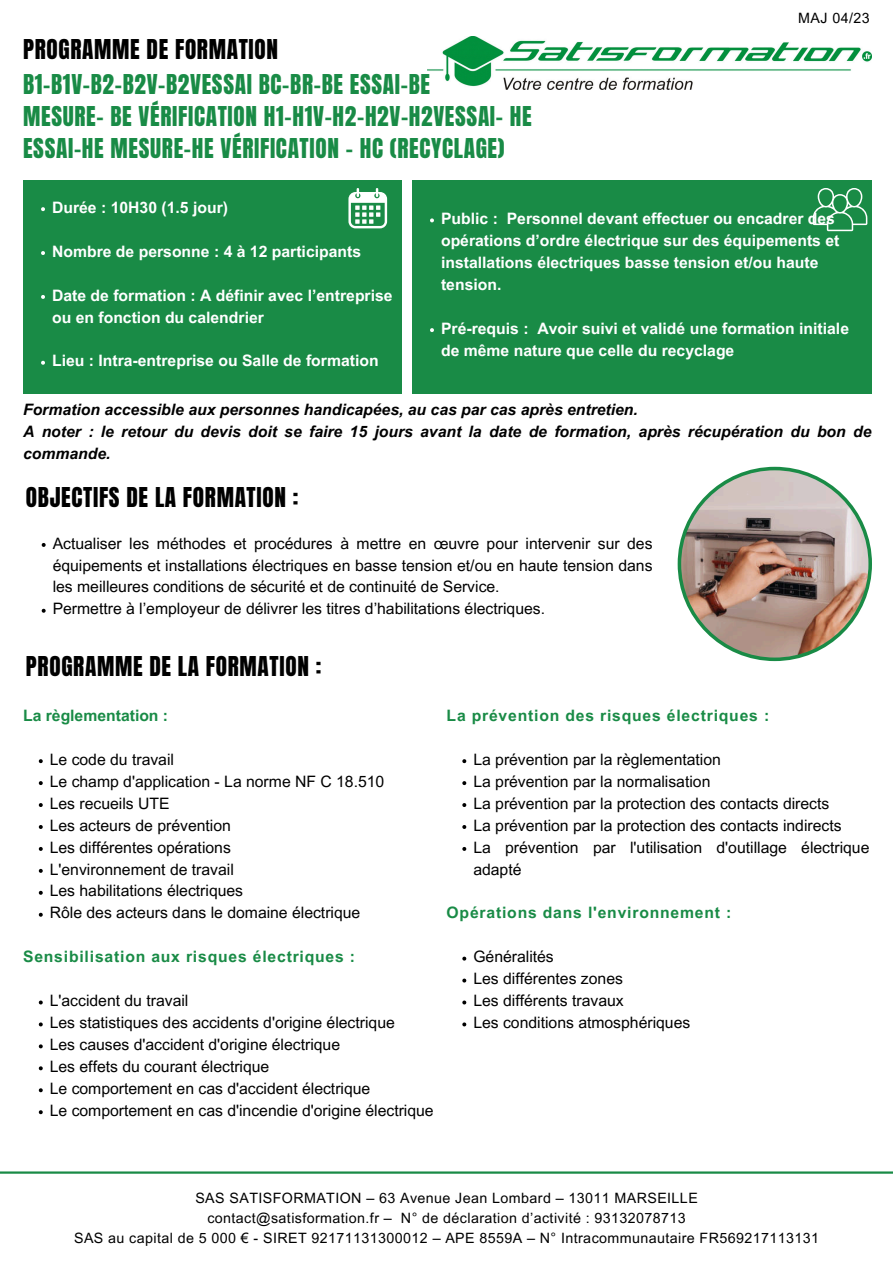
<style>
.page{position:relative;width:893px;height:1263px;background:#fff}
.page>*{position:absolute;margin:0;border:0;box-sizing:border-box;transform-origin:0 0}
.t1{font:23.25px/32.1px "Anton";letter-spacing:.03em;color:#198b46}
.t2{font:23.25px "Anton";letter-spacing:.03em;color:#000}
.t3{font:15.75px/21.9px "Arial MT Pro";color:#000;text-align:justify}
.t4{font:700 15.75px/21.9px "Arial MT Pro";color:#fff}
.t5{font:italic 700 15.75px/21.9px "Arial MT Pro";color:#000}
.t6{font:700 15.75px "Arial MT Pro";letter-spacing:.05em;color:#198b46}
.t7{font:700 15.75px "Arial MT Pro";color:#198b46}
.t8{font:14.25px "Arial MT Pro";letter-spacing:.03em;color:#000}
</style>
<div class="page">
<img style="left:428px;top:36px;width:443px;height:53px">
<div style="left:23px;top:180px;width:378px;height:213px;background:#198b46"></div>
<svg style="left:41px;top:207px;width:4px;height:4px"></svg>
<svg style="left:41px;top:251px;width:4px;height:4px"></svg>
<svg style="left:41px;top:295px;width:4px;height:4px"></svg>
<svg style="left:41px;top:361px;width:4px;height:4px"></svg>
<div style="left:412px;top:180px;width:459px;height:213px;background:#198b46"></div>
<svg style="left:430px;top:218px;width:4px;height:4px"></svg>
<svg style="left:430px;top:328px;width:4px;height:4px"></svg>
<svg style="left:348px;top:188px;width:39px;height:40px"></svg>
<svg style="left:812px;top:188px;width:55px;height:43px"></svg>
<hr style="left:0;top:1171px;width:893px;height:3px;background:#198b46">
<img style="left:677px;top:467px;width:195px;height:194px">
<svg style="left:42px;top:543px;width:4px;height:4px"></svg>
<svg style="left:42px;top:609px;width:4px;height:4px"></svg>
<svg style="left:39px;top:759px;width:4px;height:4px"></svg>
<svg style="left:39px;top:781px;width:4px;height:4px"></svg>
<svg style="left:39px;top:803px;width:4px;height:4px"></svg>
<svg style="left:39px;top:825px;width:4px;height:4px"></svg>
<svg style="left:39px;top:847px;width:4px;height:4px"></svg>
<svg style="left:39px;top:869px;width:4px;height:4px"></svg>
<svg style="left:39px;top:891px;width:4px;height:4px"></svg>
<svg style="left:39px;top:913px;width:4px;height:4px"></svg>
<svg style="left:39px;top:1000px;width:4px;height:4px"></svg>
<svg style="left:39px;top:1022px;width:4px;height:4px"></svg>
<svg style="left:39px;top:1044px;width:4px;height:4px"></svg>
<svg style="left:39px;top:1066px;width:4px;height:4px"></svg>
<svg style="left:39px;top:1088px;width:4px;height:4px"></svg>
<svg style="left:39px;top:1110px;width:4px;height:4px"></svg>
<svg style="left:462px;top:759px;width:4px;height:4px"></svg>
<svg style="left:462px;top:781px;width:4px;height:4px"></svg>
<svg style="left:462px;top:803px;width:4px;height:4px"></svg>
<svg style="left:462px;top:825px;width:4px;height:4px"></svg>
<svg style="left:462px;top:847px;width:4px;height:4px"></svg>
<svg style="left:462px;top:957px;width:4px;height:3px"></svg>
<svg style="left:462px;top:978px;width:4px;height:4px"></svg>
<svg style="left:462px;top:1000px;width:4px;height:4px"></svg>
<svg style="left:462px;top:1022px;width:4px;height:4px"></svg>
<p class="t2" style="left:23px;top:33px;width:256px">PROGRAMME DE FORMATION</p>
<p class="t1" style="left:23px;top:68px;width:510px">B1-B1V-B2-B2V-B2VESSAI BC-BR-BE ESSAI-BE<br>MESURE- BE VÉRIFICATION H1-H1V-H2-H2V-H2VESSAI- HE<br>ESSAI-HE MESURE-HE VÉRIFICATION - HC (RECYCLAGE)</p>
<p class="t8" style="left:798px;top:13px;width:73px">MAJ 04/23</p>
<h1 class="t4" style="left:52px;top:198px;width:177px">Durée : 10H30 (1.5 jour)</h1>
<p class="t4" style="left:52px;top:242px;width:310px">Nombre de personne : 4 à 12 participants</p>
<h1 class="t4" style="left:52px;top:286px;width:342px">Date de formation : A définir avec l’entreprise ou en fonction du calendrier</h1>
<p class="t4" style="left:52px;top:352px;width:328px">Lieu : Intra-entreprise ou Salle de formation</p>
<p class="t4" style="left:441px;top:210px;width:400px">Public : Personnel devant effectuer ou encadrer des opérations d’ordre électrique sur des équipements et installations électriques basse tension et/ou haute tension.</p>
<p class="t4" style="left:441px;top:319px;width:409px">Pré-requis : Avoir suivi et validé une formation initiale de même nature que celle du recyclage</p>
<h1 class="t5" style="left:23px;top:401px;width:850px">Formation accessible aux personnes handicapées, au cas par cas après entretien.<br>A noter : le retour du devis doit se faire 15 jours avant la date de formation, après récupération du bon de commande.</h1>
<p class="t2" style="left:26px;top:481px;width:274px">OBJECTIFS DE LA FORMATION :</p>
<p class="t3" style="left:53px;top:534px;width:601px">Actualiser les méthodes et procédures à mettre en œuvre pour intervenir sur des équipements et installations électriques en basse tension et/ou en haute tension dans les meilleures conditions de sécurité et de continuité de Service.</p>
<h3 class="t3" style="left:53px;top:600px;width:494px">Permettre à l’employeur de délivrer les titres d’habilitations électriques.</h3>
<p class="t2" style="left:26px;top:650px;width:297px">PROGRAMME DE LA FORMATION :</p>
<p class="t7" style="left:23px;top:709px;width:147px">La règlementation :</p>
<h1 class="t3" style="left:50px;top:750px;width:126px">Le code du travail</h1>
<h3 class="t3" style="left:50px;top:772px;width:336px">Le champ d'application - La norme NF C 18.510</h3>
<p class="t3" style="left:50px;top:794px;width:121px">Les recueils UTE</p>
<p class="t3" style="left:50px;top:816px;width:183px">Les acteurs de prévention</p>
<p class="t3" style="left:50px;top:838px;width:183px">Les différentes opérations</p>
<p class="t3" style="left:50px;top:860px;width:186px">L'environnement de travail</p>
<p class="t3" style="left:50px;top:882px;width:195px">Les habilitations électriques</p>
<p class="t3" style="left:50px;top:904px;width:312px">Rôle des acteurs dans le domaine électrique</p>
<p class="t6" style="left:23px;top:951px;width:334px">Sensibilisation aux risques électriques :</p>
<p class="t3" style="left:50px;top:992px;width:140px">L'accident du travail</p>
<h3 class="t3" style="left:50px;top:1013px;width:346px">Les statistiques des accidents d'origine électrique</h3>
<p class="t3" style="left:50px;top:1035px;width:292px">Les causes d'accident d'origine électrique</p>
<p class="t3" style="left:50px;top:1057px;width:221px">Les effets du courant électrique</p>
<p class="t3" style="left:50px;top:1079px;width:322px">Le comportement en cas d'accident électrique</p>
<p class="t3" style="left:50px;top:1101px;width:385px">Le comportement en cas d'incendie d'origine électrique</p>
<p class="t6" style="left:446px;top:709px;width:324px">La prévention des risques électriques :</p>
<p class="t3" style="left:473px;top:750px;width:249px">La prévention par la règlementation</p>
<h3 class="t3" style="left:473px;top:772px;width:238px">La prévention par la normalisation</h3>
<p class="t3" style="left:473px;top:794px;width:357px">La prévention par la protection des contacts directs</p>
<p class="t3" style="left:473px;top:816px;width:370px">La prévention par la protection des contacts indirects</p>
<p class="t3" style="left:473px;top:838px;width:397px">La prévention par l'utilisation d'outillage électrique adapté</p>
<p class="t6" style="left:446px;top:907px;width:286px">Opérations dans l'environnement :</p>
<p class="t3" style="left:473px;top:948px;width:82px">Généralités</p>
<h3 class="t3" style="left:473px;top:970px;width:151px">Les différentes zones</h3>
<p class="t3" style="left:473px;top:992px;width:152px">Les différents travaux</p>
<p class="t3" style="left:473px;top:1013px;width:218px">Les conditions atmosphériques</p>
<p class="t8" style="left:195px;top:1193px;width:504px">SAS SATISFORMATION – 63 Avenue Jean Lombard – 13011 MARSEILLE</p>
<p class="t8" style="left:207px;top:1212px;width:480px">contact@satisformation.fr – N° de déclaration d’activité : 93132078713</p>
<p class="t8" style="left:74px;top:1232px;width:746px">SAS au capital de 5 000 € - SIRET 92171131300012 – APE 8559A – N° Intracommunautaire FR569217113131</p>
</div>
